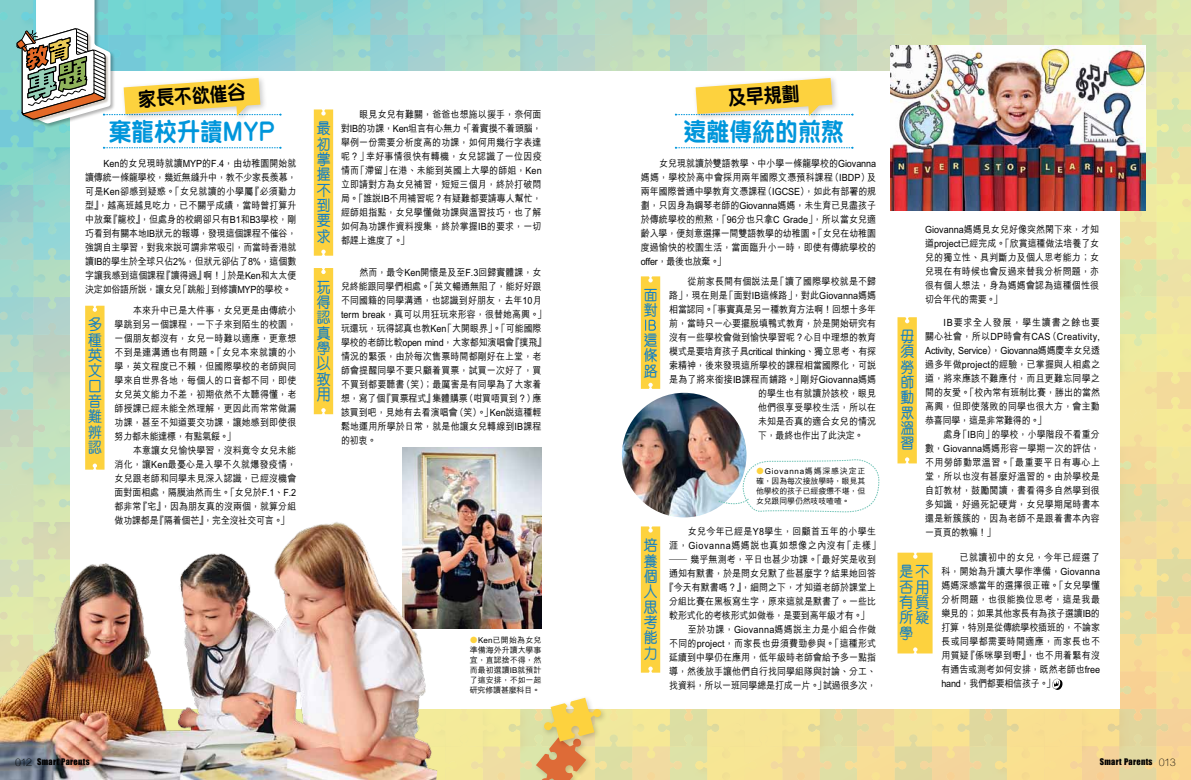
<style>
.page{position:relative;width:1191px;height:780px;background:#fff}
.page>*{position:absolute;margin:0;border:0;box-sizing:border-box;transform-origin:0 0}
.t1{font:800 25.3px "M Yuen HK";letter-spacing:-.005em;color:#0096db;scale:.91 1}
.t2{font:800 19.8px "M Yuen HK";color:#000;scale:.91 1}
.t3{font:500 15.4px/15.3px "M Yuen HK";color:#1480c5;text-align:justify;scale:.91 1}
.t4{font:500 9.9px/14px "M Hei HK";color:#000;text-align:justify;scale:.91 1}
.t5{font:500 9.9px "M Hei HK";letter-spacing:-.02em;color:#000;scale:.91 1}
.t6{font:500 9.9px "M Hei HK";letter-spacing:-.025em;color:#000;scale:.91 1}
.t7{font:500 9.9px "M Hei HK";letter-spacing:.02em;color:#000;scale:.91 1}
.t8{font:500 9.9px "M Hei HK";letter-spacing:.06em;color:#000;scale:.91 1}
.t9{font:500 9.9px "M Hei HK";letter-spacing:.03em;color:#000;scale:.91 1}
.t10{font:500 9.9px "M Hei HK";letter-spacing:.035em;color:#000;scale:.91 1}
.t11{font:8.4px "Impact";letter-spacing:.04em;color:#000}
.t12{font:500 8px/10px "M Hei HK";letter-spacing:-.005em;color:#000;text-align:justify}
.s1{color:#fdd23e}
.s2{font-family:"M Yuen HK";font-weight:300;font-size:10.4px}
</style>
<div class="page">
<img style="left:0;top:0;width:1191px;height:780px">
<h2 class="t2" style="left:137px;top:85px;width:120px;rotate:-4deg">家長不欲催谷</h2>
<h2 class="t2" style="left:727px;top:84px;width:80px;rotate:-4deg">及早規劃</h2>
<p class="t4" style="left:341px;top:106px;width:222px;text-indent:18px">眼見女兒有難關，爸爸也想施以援手，奈何面對IB的功課，Ken坦言有心無力。「着實摸不着頭腦，舉例一份需要分析度高的功課，如何用幾行字表達呢？」幸好事情很快有轉機，女兒認識了一位因疫情而「滯留」在港、未能到英國上大學的師姐，Ken立即請對方為女兒補習，短短三個月，終於打破悶局。「誰說IB不用補習呢？有疑難都要請專人幫忙，經師姐指點，女兒學懂做功課與溫習技巧，也了解如何為功課作資料搜集，終於掌握IB的要求，一切都趕上進度了。」</p>
<h1 class="t1" style="left:683px;top:113px;width:178px">遠離傳統的煎熬</h1>
<h1 class="t1" style="left:108px;top:113px;width:185px">棄龍校升讀MYP</h1>
<h3 class="t3" style="left:317px;top:120px;width:16px">最初掌握不到要求</h3>
<h3 class="t3" style="left:317px;top:279px;width:16px">玩得認真學以致用</h3>
<p class="t4" style="left:85px;top:155px;width:234px;text-indent:18px">Ken的女兒現時就讀MYP的F.4，由幼稚園開始就讀傳統一條龍學校，幾近無縫升中，教不少家長羨慕，可是Ken卻感到疑惑。「女兒就讀的小學屬『必須勤力型』，越高班越見吃力，已不關乎成績，當時曾打算升中放棄『龍校』，但處身的校網卻只有B1和B3學校，剛巧看到有關本地IB狀元的報導，發現這個課程不催谷，強調自主學習，對我來說可謂非常吸引，而當時香港就讀IB的學生於全球只佔2%，但狀元卻佔了8%，這個數字讓我感到這個課程『讀得過』啊！」於是Ken和太太便決定如俗語所說，讓女兒「跳船」到修讀MYP的學校。</p>
<p class="t4" style="left:641px;top:155px;width:260px;text-indent:18px">女兒現就讀於雙語教學、中小學一條龍學校的Giovanna媽媽，學校於高中會採用兩年國際文憑預科課程（IBDP）及兩年國際普通中學教育文憑課程（IGCSE），如此有部署的規劃，只因身為鋼琴老師的Giovanna媽媽，未生育已見盡孩子於傳統學校的煎熬，「96分也只拿C Grade」，所以當女兒適齡入學，便刻意選擇一間雙語教學的幼稚園。「女兒在幼稚園度過愉快的校園生活，當面臨升小一時，即使有傳統學校的offer，最後也放棄。」</p>
<p class="t4" style="left:115px;top:303px;width:201px;text-indent:18px">本來升中已是大件事，女兒更是由傳統小學跳到另一個課程，一下子來到陌生的校園，一個朋友都沒有，女兒一時難以適應，更意想不到是連溝通也有問題。「女兒本來就讀的小學，英文程度已不賴，但國際學校的老師與同學來自世界各地，每個人的口音都不同，即使女兒英文能力不差，初期依然不太聽得懂，老師授課已經未能全然理解，更因此而常常做漏功課，甚至不知道要交功課，讓她感到即使很努力都未能達標，有點氣餒。」</p>
<p class="t4" style="left:115px;top:443px;width:201px;text-indent:18px">本意讓女兒愉快學習，沒料竟令女兒未能消化，讓Ken最憂心是入學不久就爆發疫情，女兒跟老師和同學未見深入認識，已經沒機會面對面相處，隔膜油然而生。「女兒於F.1、F.2都非常『宅』，因為朋友真的沒兩個，就算分組做功課都是『隔着個芒』，完全沒社交可言。」</p>
<p class="t4" style="left:341px;top:265px;width:227px;text-align:left;text-indent:18px">然而，最令Ken開懷是及至F.3回歸實體課，女兒終能跟同學們相處。「英文暢通無阻了，能好好跟不同國籍的同學溝通，也認識到好朋友，去年10月term break，真可以用狂玩來形容，很替她高興。」玩還玩，玩得認真也教Ken「大開眼界」。「可能國際學校的老師比較open mind，大家都知演唱會『撲飛』情況的緊張，由於每次售票時間都剛好在上堂，老師會提醒同學不要只顧着買票，試買一次好了，買不買到都要聽書（笑）；最厲害是有同學為了大家着想，寫了個『買票程式』集體購票（咁買唔買到？）應該買到吧，見她有去看演唱會（笑）。」Ken說這種輕鬆地運用所學於日常，就是他讓女兒轉線到IB課程的初衷。</p>
<p class="t4" style="left:687px;top:274px;width:209px">從前家長間有個說法是「讀了國際學校就是不歸</p>
<p class="t4" style="left:669px;top:288px;width:229px">路」，現在則是「面對IB這條路」，對此Giovanna媽媽</p>
<p class="t5" style="left:669px;top:302px;width:229px">相當認同。「事實真是另一種教育方法啊！回想十多年</p>
<p class="t4" style="left:669px;top:316px;width:229px">前，當時只一心要擺脫填鴨式教育，於是開始研究有</p>
<p class="t4" style="left:669px;top:330px;width:229px">沒有一些學校會做到愉快學習呢？心目中理想的教育</p>
<p class="t5" style="left:669px;top:344px;width:229px">模式是要培育孩子具critical thinking、獨立思考、有探</p>
<p class="t4" style="left:669px;top:358px;width:229px">索精神，後來發現這所學校的課程相當國際化，可說</p>
<p class="t4" style="left:669px;top:372px;width:229px">是為了將來銜接IB課程而鋪路。」剛好Giovanna媽媽</p>
<p class="t4" style="left:758px;top:386px;width:131px">的學生也有就讀於該校，眼見</p>
<p class="t4" style="left:758px;top:400px;width:131px">他們很享受學校生活，所以在</p>
<p class="t4" style="left:758px;top:414px;width:131px">未知是否真的適合女兒的情況</p>
<p class="t6" style="left:758px;top:428px;width:117px">下，最終也作出了此決定。</p>
<h3 class="t3" style="left:644px;top:287px;width:16px">面對</h3>
<h3 class="t3" style="left:644px;top:332px;width:16px">這條路</h3>
<h3 class="t3" style="left:88px;top:316px;width:16px">多種英文口音難辨認</h3>
<p class="t12" style="left:756px;top:466px;width:111px"><span class="s1">●</span>Giovanna媽媽深感決定正確，因為每次接放學時，眼見其他學校的孩子已經疲憊不堪，但女兒跟同學仍然吱吱喳喳。</p>
<p class="t10" style="left:687px;top:524px;width:209px">女兒今年已經是Y8學生，回顧首五年的小學生</p>
<p class="t8" style="left:669px;top:538px;width:234px">涯，Giovanna媽媽說也真如想像之內沒有「走樣」</p>
<p class="t4" style="left:669px;top:551px;width:229px">—— 幾乎無測考，平日也甚少功課。「最好笑是收到</p>
<p class="t4" style="left:669px;top:565px;width:229px">通知有默書，於是問女兒默了些甚麼字？結果她回答</p>
<p class="t4" style="left:665px;top:579px;width:234px">『今天有默書嗎？』，細問之下，才知道老師於課堂上</p>
<p class="t4" style="left:669px;top:593px;width:229px">分組比賽在黑板寫生字，原來這就是默書了。一些比</p>
<p class="t6" style="left:669px;top:608px;width:221px">較形式化的考核形式如做卷，是要到高年級才有。」</p>
<p class="t9" style="left:687px;top:622px;width:209px">至於功課，Giovanna媽媽說主力是小組合作做</p>
<p class="t7" style="left:669px;top:636px;width:229px">不同的project，而家長也毋須費勁參與。「這種形式</p>
<p class="t4" style="left:669px;top:649px;width:229px">延續到中學仍在應用，低年級時老師會給予多一點指</p>
<p class="t4" style="left:669px;top:663px;width:229px">導，然後放手讓他們自行找同學組隊與討論、分工、</p>
<p class="t5" style="left:669px;top:678px;width:229px">找資料，所以一班同學總是打成一片。」試過很多次，</p>
<h3 class="t3" style="left:644px;top:537px;width:16px">培養個人思考能力</h3>
<p class="t12" style="left:470px;top:634px;width:73px"><span class="s1">●</span>Ken已開始為女兒準備海外升讀大學事宜，直認捨不得，然而最初選讀IB就預計了這安排，不如一起研究修讀甚麼科目。</p>
<p class="t4" style="left:925px;top:221px;width:193px">Giovanna媽媽見女兒好像突然閑下來，才知道project已經完成。「欣賞這種做法培養了女兒的獨立性、具判斷力及個人思考能力；女兒現在有時候也會反過來替我分析問題，亦很有個人想法，身為媽媽會認為這種個性很切合年代的需要。」</p>
<p class="t4" style="left:925px;top:314px;width:194px;text-indent:18px">IB要求全人發展，學生讀書之餘也要關心社會，所以DP時會有CAS（Creativity, Activity, Service），Giovanna媽媽慶幸女兒透過多年做project的經驗，已掌握與人相處之道，將來應該不難應付，而且更難忘同學之間的友愛。「校內常有班制比賽，勝出的當然高興，但即使落敗的同學也很大方，會主動恭喜同學，這是非常難得的。」</p>
<p class="t4" style="left:925px;top:426px;width:194px;text-indent:18px">處身「IB向」的學校，小學階段不看重分數，Giovanna媽媽形容一學期一次的評估，不用勞師動眾溫習。「最重要平日有專心上堂，所以也沒有甚麼好溫習的。由於學校是自訂教材，鼓勵閱讀，書看得多自然學到很多知識，好過死記硬背，女兒學期尾時書本還是新簇簇的，因為老師不是跟着書本內容一頁頁的教嘛！」</p>
<p class="t4" style="left:941px;top:549px;width:176px;text-indent:18px">已就讀初中的女兒，今年已經選了科，開始為升讀大學作準備，Giovanna媽媽深感當年的選擇很正確。「女兒學懂分析問題，也很能換位思考，這是我最樂見的；如果其他家長有為孩子選讀IB的打算，特別是從傳統學校插班的，不論家長或同學都需要時間適應，而家長也不用質疑『係咪學到嘢』，也不用着緊有沒有通告或測考如何安排，既然老師也free hand，我們都要相信孩子。」</p>
<h3 class="t3" style="left:900px;top:328px;width:16px">毋須勞師動眾溫習</h3>
<h3 class="t3" style="left:899px;top:563px;width:34px">是不否用有質所疑學</h3>
<p class="t11" style="left:15px;top:755px;width:76px"><span class="s2">012</span> Smart Parents</p>
<p class="t11" style="left:1099px;top:755px;width:78px">Smart Parents <span class="s2">013</span></p>
</div>
